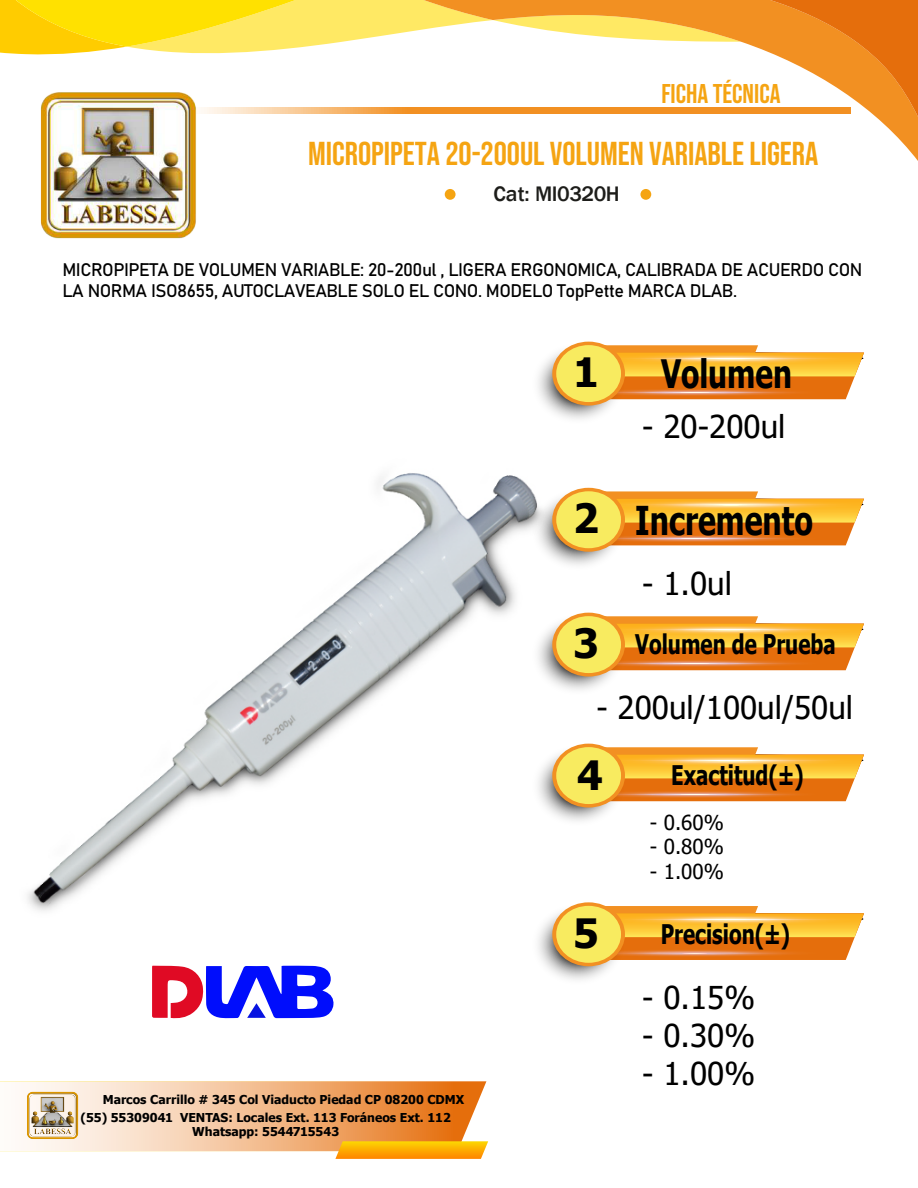
<style>
.page{position:relative;width:918px;height:1188px;background:#fff}
.page>*{position:absolute;margin:0;border:0;box-sizing:border-box;transform-origin:0 0}
.t1{font:700 40.35px "Tahoma";color:#000}
.t2{font:700 39.75px "Tahoma";color:#000;scale:.76 1}
.t3{font:700 39.15px "Tahoma";color:#000;scale:.76 1}
.t4{font:33px "Bebas Neue";color:#f5a412}
.t5{font:31.5px "Tahoma";color:#000}
.t6{font:700 27px "Tahoma";color:#000;scale:.76 1}
.t7{font:27px "Bebas Neue";color:#f5a412}
.t8{font:500 21.6px "Franklin Gothic";letter-spacing:-.025em;color:#1d1d1a}
.t9{font:20.55px "Tahoma";color:#000}
.t10{font:18px/21.6px "Bahnschrift";letter-spacing:-.03em;color:#000}
.t11{font:700 12.3px/17.7px "Tahoma";color:#000}
.s1{font-size:40.35px}
</style>
<div class="page">
<img style="left:27px;top:473px;width:510px;height:438px">
<svg style="left:201px;top:108px;width:218px;height:6px"></svg>
<div style="left:445px;top:189px;width:11px;height:11px;background:#f5a412;border-radius:50%"></div>
<div style="left:640px;top:189px;width:11px;height:11px;background:#f5a412;border-radius:50%"></div>
<svg style="left:0;top:1081px;width:488px;height:78px"></svg>
<img style="left:27px;top:1091px;width:51px;height:51px">
<svg style="left:605px;top:345px;width:259px;height:55px;background:#f2a743"></svg>
<svg style="left:597px;top:352px;width:266px;height:12px"></svg>
<svg style="left:646px;top:355px;width:168px;height:7px"></svg>
<svg style="left:597px;top:357px;width:266px;height:3px"></svg>
<svg style="left:646px;top:357px;width:168px;height:2px"></svg>
<svg style="left:561px;top:388px;width:266px;height:8px"></svg>
<svg style="left:610px;top:389px;width:168px;height:6px"></svg>
<svg style="left:561px;top:391px;width:266px;height:2px"></svg>
<svg style="left:610px;top:391px;width:168px;height:2px"></svg>
<svg style="left:529px;top:341px;width:97px;height:85px"></svg>
<svg style="left:552px;top:342px;width:73px;height:64px"></svg>
<div style="left:556px;top:345px;width:65px;height:57px;background:#f8eb60;border-radius:50%"></div>
<svg style="left:605px;top:491px;width:259px;height:55px;background:#f2a843"></svg>
<svg style="left:597px;top:499px;width:266px;height:11px"></svg>
<svg style="left:646px;top:501px;width:168px;height:7px"></svg>
<svg style="left:597px;top:503px;width:266px;height:3px"></svg>
<svg style="left:646px;top:504px;width:168px;height:1px"></svg>
<svg style="left:561px;top:534px;width:266px;height:9px"></svg>
<svg style="left:610px;top:535px;width:168px;height:6px"></svg>
<svg style="left:561px;top:537px;width:266px;height:2px"></svg>
<svg style="left:610px;top:538px;width:168px;height:1px"></svg>
<svg style="left:529px;top:487px;width:97px;height:85px"></svg>
<svg style="left:552px;top:488px;width:73px;height:64px"></svg>
<div style="left:556px;top:491px;width:65px;height:57px;background:#f8eb60;border-radius:50%"></div>
<svg style="left:605px;top:616px;width:259px;height:55px;background:#f2a743"></svg>
<svg style="left:597px;top:623px;width:266px;height:12px"></svg>
<svg style="left:646px;top:626px;width:168px;height:7px"></svg>
<svg style="left:597px;top:628px;width:266px;height:3px"></svg>
<svg style="left:646px;top:629px;width:168px;height:1px"></svg>
<svg style="left:561px;top:659px;width:266px;height:8px"></svg>
<svg style="left:610px;top:660px;width:168px;height:6px"></svg>
<svg style="left:561px;top:662px;width:266px;height:2px"></svg>
<svg style="left:610px;top:662px;width:168px;height:2px"></svg>
<svg style="left:529px;top:612px;width:97px;height:85px"></svg>
<svg style="left:552px;top:613px;width:73px;height:64px"></svg>
<div style="left:556px;top:616px;width:65px;height:57px;background:#f8eb60;border-radius:50%"></div>
<svg style="left:605px;top:747px;width:259px;height:55px;background:#f2a743"></svg>
<svg style="left:597px;top:754px;width:266px;height:12px"></svg>
<svg style="left:646px;top:757px;width:168px;height:7px"></svg>
<svg style="left:597px;top:759px;width:266px;height:3px"></svg>
<svg style="left:646px;top:759px;width:168px;height:2px"></svg>
<svg style="left:561px;top:790px;width:266px;height:8px"></svg>
<svg style="left:610px;top:791px;width:168px;height:6px"></svg>
<svg style="left:561px;top:793px;width:266px;height:2px"></svg>
<svg style="left:610px;top:793px;width:168px;height:2px"></svg>
<svg style="left:529px;top:743px;width:97px;height:85px"></svg>
<svg style="left:552px;top:744px;width:73px;height:64px"></svg>
<div style="left:556px;top:747px;width:65px;height:57px;background:#f8eb60;border-radius:50%"></div>
<svg style="left:607px;top:906px;width:257px;height:54px;background:#f2a63f"></svg>
<svg style="left:597px;top:913px;width:266px;height:12px"></svg>
<svg style="left:646px;top:915px;width:168px;height:8px"></svg>
<svg style="left:597px;top:918px;width:266px;height:2px"></svg>
<svg style="left:646px;top:918px;width:168px;height:2px"></svg>
<svg style="left:561px;top:948px;width:266px;height:9px"></svg>
<svg style="left:610px;top:950px;width:168px;height:6px"></svg>
<svg style="left:561px;top:952px;width:266px;height:2px"></svg>
<svg style="left:610px;top:952px;width:168px;height:1px"></svg>
<svg style="left:529px;top:902px;width:97px;height:84px"></svg>
<svg style="left:552px;top:902px;width:73px;height:64px"></svg>
<div style="left:556px;top:906px;width:65px;height:57px;background:#f8eb60;border-radius:50%"></div>
<img style="left:40px;top:92px;width:157px;height:147px">
<svg style="left:419px;top:0;width:499px;height:161px"></svg>
<svg style="left:765px;top:0;width:153px;height:118px"></svg>
<svg style="left:0;top:0;width:741px;height:59px"></svg>
<svg style="left:152px;top:965px;width:182px;height:54px"></svg>
<h3 class="t7" style="left:661px;top:79px;width:121px">FICHA TÉCNICA</h3>
<h3 class="t4" style="left:308px;top:135px;width:512px">MICROPIPETA 20-200UL VOLUMEN VARIABLE LIGERA</h3>
<p class="t8" style="left:493px;top:181px;width:128px">Cat: MI0320H</p>
<p class="t10" style="left:62px;top:257px;width:801px">MICROPIPETA DE VOLUMEN VARIABLE: 20-200ul , LIGERA ERGONOMICA, CALIBRADA DE ACUERDO CON<br>LA NORMA ISO8655, AUTOCLAVEABLE SOLO EL CONO. MODELO TopPette MARCA DLAB.</p>
<h1 class="t1" style="left:573px;top:344px;width:27px">1</h1>
<h3 class="t3" style="left:661px;top:346px;width:174px">Volumen</h3>
<h3 class="t5" style="left:642px;top:405px;width:145px">- 20-200ul</h3>
<h2 class="t2" style="left:573px;top:493px;width:317px"><span class="s1">2</span> Incremento</h2>
<p class="t11" style="left:81px;top:1091px;width:385px;text-indent:22px">Marcos Carrillo # 345 Col Viaducto Piedad CP 08200 CDMX (55) 55309041 VENTAS: Locales Ext. 113 Foráneos Ext. 112</p>
<p class="t11" style="left:192px;top:1124px;width:148px">Whatsapp: 5544715543</p>
<h3 class="t5" style="left:642px;top:562px;width:91px">- 1.0ul</h3>
<h3 class="t6" style="left:573px;top:625px;width:347px"><span class="s1">3</span> Volumen de Prueba</h3>
<h3 class="t5" style="left:596px;top:687px;width:258px">- 200ul/100ul/50ul</h3>
<h1 class="t1" style="left:577px;top:747px;width:27px">4</h1>
<h3 class="t6" style="left:671px;top:756px;width:176px">Exactitud(±)</h3>
<p class="t9" style="left:650px;top:808px;width:76px">- 0.60%</p>
<p class="t9" style="left:650px;top:833px;width:76px">- 0.80%</p>
<p class="t9" style="left:650px;top:858px;width:76px">- 1.00%</p>
<h1 class="t1" style="left:573px;top:905px;width:27px">5</h1>
<h3 class="t6" style="left:661px;top:915px;width:172px">Precision(±)</h3>
<h3 class="t5" style="left:642px;top:977px;width:114px">- 0.15%</h3>
<h3 class="t5" style="left:642px;top:1014px;width:114px">- 0.30%</h3>
<h3 class="t5" style="left:642px;top:1052px;width:114px">- 1.00%</h3>
</div>
